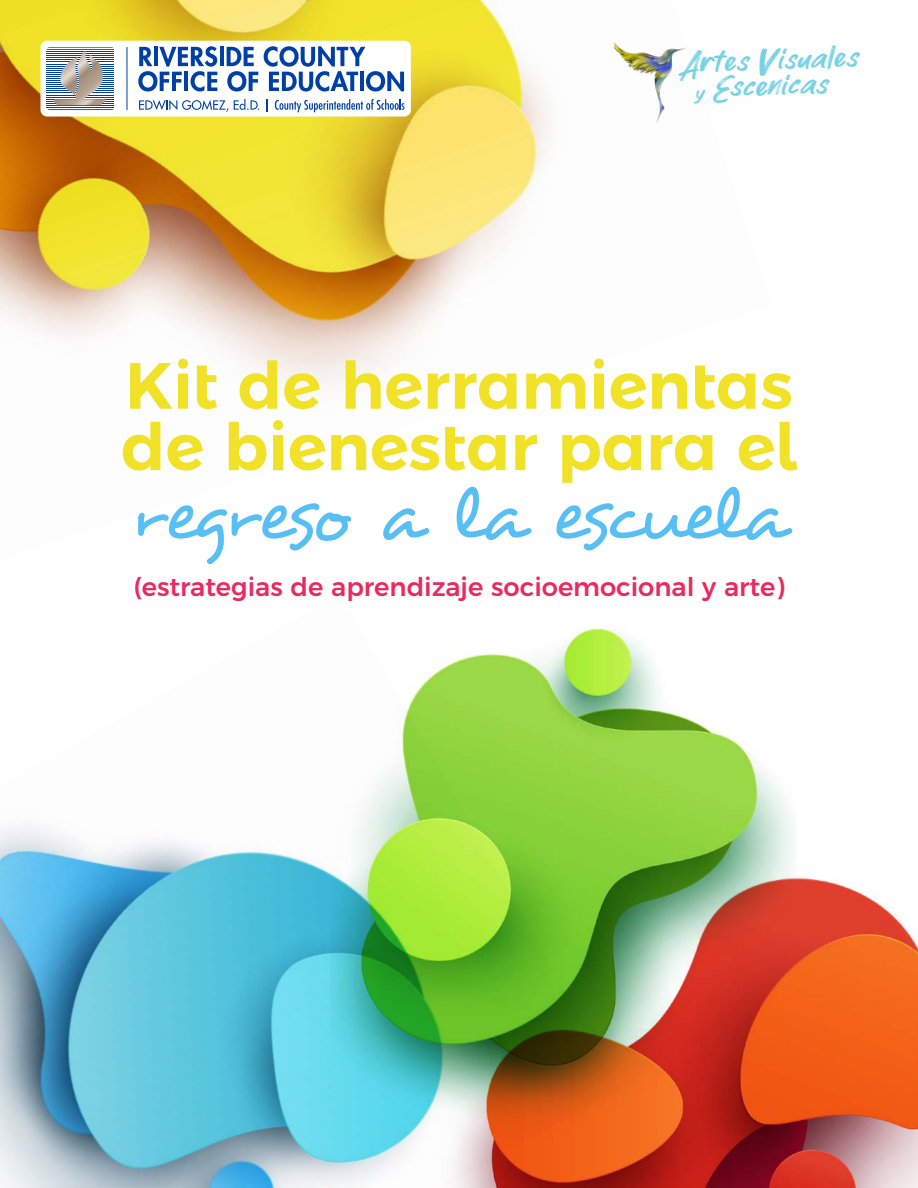
<style>
.page{position:relative;width:918px;height:1188px;background:#fff}
.page>*{position:absolute;margin:0;border:0;box-sizing:border-box;transform-origin:0 0}
.t1{font:76.2px "Desyrel";letter-spacing:-.09em;color:#57bff4}
.t2{font:600 65.25px/61.5px "Montserrat Alternates";color:#f1e227}
.t3{font:39px "Parkway Lush";color:#79d2e4}
.t4{font:500 25.8px "Montserrat";color:#eb295d}
.s1{font-size:26.7px}
</style>
<div class="page">
<img style="left:0;top:0;width:555px;height:394px">
<img style="left:614px;top:42px;width:74px;height:81px">
<div style="left:41px;top:41px;width:370px;height:76px;background:#fff;border-radius:6px"></div>
<svg style="left:47px;top:47px;width:67px;height:63px"></svg>
<hr style="left:127px;top:47px;width:1px;height:63px;background:#0040a6">
<svg style="left:139px;top:99px;width:120px;height:13px"></svg>
<svg style="left:266px;top:100px;width:1px;height:12px"></svg>
<svg style="left:275px;top:99px;width:130px;height:13px"></svg>
<hr style="left:220px;top:47px;width:4px;height:19px;background:#0040a6">
<svg style="left:138px;top:46px;width:79px;height:46px"></svg>
<svg style="left:227px;top:47px;width:31px;height:45px"></svg>
<svg style="left:264px;top:46px;width:140px;height:46px"></svg>
<img style="left:0;top:826px;width:331px;height:362px">
<img style="left:796px;top:869px;width:122px;height:319px">
<img style="left:331px;top:628px;width:465px;height:560px">
<h3 class="t3" style="left:680px;top:42px;width:178px;rotate:-2deg">Artes Visuales</h3>
<h3 class="t3" style="left:693px;top:67px;width:134px;rotate:-2deg"><span class="s1">y</span> Escenicas</h3>
<h2 class="t2" style="left:121px;top:350px;width:678px">Kit de herramientas de bienestar para el</h2>
<h1 class="t1" style="left:130px;top:469px;width:659px">regreso a la escuela</h1>
<p class="t4" style="left:134px;top:566px;width:652px">(estrategias de aprendizaje socioemocional y arte)</p>
</div>
